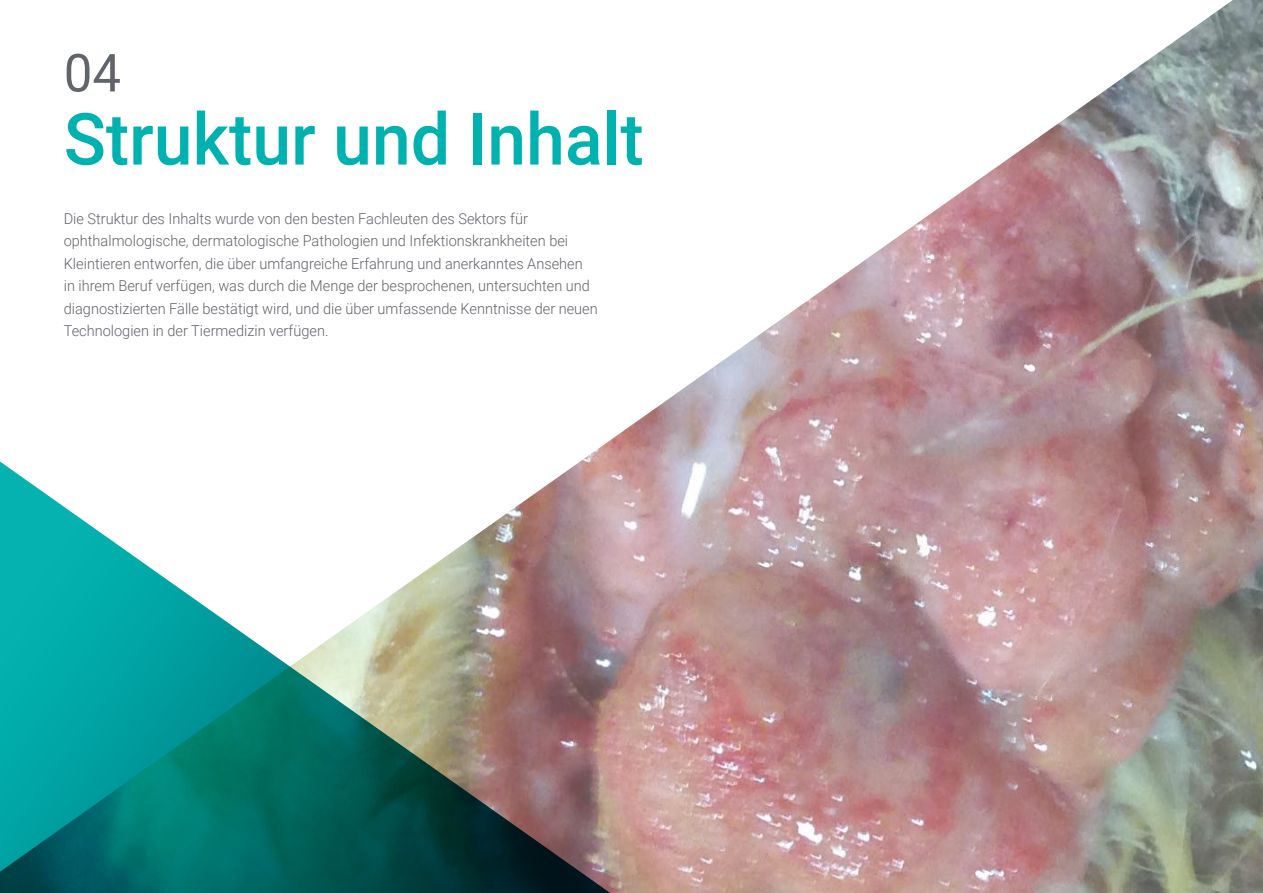
<style>
.page{position:relative;width:1263px;height:893px;background:#fff}
.page>*{position:absolute;margin:0;border:0;box-sizing:border-box;transform-origin:0 0}
.t1{font:500 72px "Roboto";color:#00b2af}
.t2{font:52.5px "Roboto";color:#61646a}
.t3{font:300 15px/22.5px "Roboto";color:#61646a}
</style>
<div class="page">
<img style="left:602px;top:0;width:661px;height:893px">
<svg style="left:0;top:446px;width:640px;height:447px"></svg>
<h2 class="t2" style="left:64px;top:36px;width:59px">04</h2>
<h1 class="t1" style="left:64px;top:89px;width:581px">Struktur und Inhalt</h1>
<p class="t3" style="left:64px;top:207px;width:535px">Die Struktur des Inhalts wurde von den besten Fachleuten des Sektors für ophthalmologische, dermatologische Pathologien und Infektionskrankheiten bei Kleintieren entworfen, die über umfangreiche Erfahrung und anerkanntes Ansehen<br>in ihrem Beruf verfügen, was durch die Menge der besprochenen, untersuchten und diagnostizierten Fälle bestätigt wird, und die über umfassende Kenntnisse der neuen Technologien in der Tiermedizin verfügen.</p>
</div>
